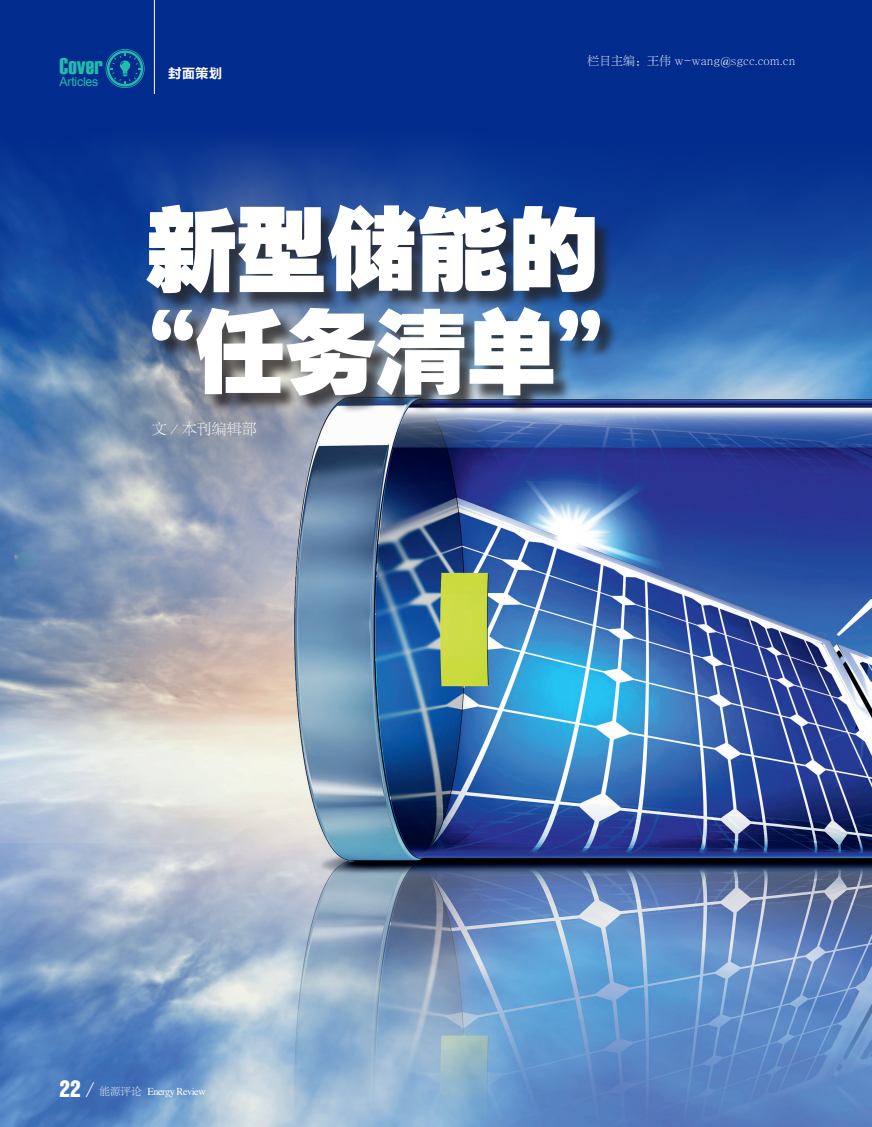
<style>
.page{position:relative;width:872px;height:1127px;background:#012b8d}
.page>*{position:absolute;margin:0;border:0;box-sizing:border-box;transform-origin:0 0}
.眉头{font:90.45px "FZCCHJW GB1 0";color:#fff}
.大标题{font:22.5px "Haettenschweiler";letter-spacing:.01em;color:#22bcac;scale:1.04 1}
.t1{font:21px "Helvetica Inserat LT Std";color:#fff}
.作者{font:15px "FZLTKSK GBK1 0";color:#fff}
.眉头-2{font:13.5px "FZLTCHK GBK1 0";color:#fff}
.眉头-3{font:12.45px "Arial";letter-spacing:-.02em;color:#22bcac}
.眉头-4{font:12px "FZLTKSK GBK1 0";color:#fff}
.t2{font:10.5px "Times";letter-spacing:-.05em;color:#fff}
.s1{font-family:"FZLTKSK GBK1 0";font-size:24px}
.s2{font-family:"FZLTKSK GBK1 0"}
</style>
<div class="page">
<img style="left:0;top:142px;width:872px;height:985px">
<div style="left:149px;top:208px;width:464px;height:103px;background:#231f20;opacity:.75"></div>
<div style="left:155px;top:310px;width:463px;height:104px;background:#231f20;opacity:.75"></div>
<hr style="left:154px;top:0;width:1px;height:94px;background:#fff">
<svg style="left:106px;top:49px;width:39px;height:39px"></svg>
<p class="大标题" style="left:59px;top:54px;width:43px">Cover</p>
<p class="眉头-3" style="left:59px;top:73px;width:40px">Articles</p>
<p class="眉头-2" style="left:168px;top:66px;width:55px">封面策划</p>
<p class="眉头-4" style="left:587px;top:54px;width:210px">栏目主编：王伟 w-wang@sgcc.com.cn</p>
<p class="眉头" style="left:146px;top:194px;width:454px">新型储能的</p>
<p class="眉头" style="left:105px;top:296px;width:544px">“任务清单”</p>
<p class="作者" style="left:152px;top:421px;width:107px">文／本刊编辑部</p>
<p class="t1" style="left:60px;top:1076px;width:37px">22<span class="s1">/</span></p>
<p class="t2" style="left:100px;top:1082px;width:108px"><span class="s2">能源评论</span> Energy Review</p>
</div>
